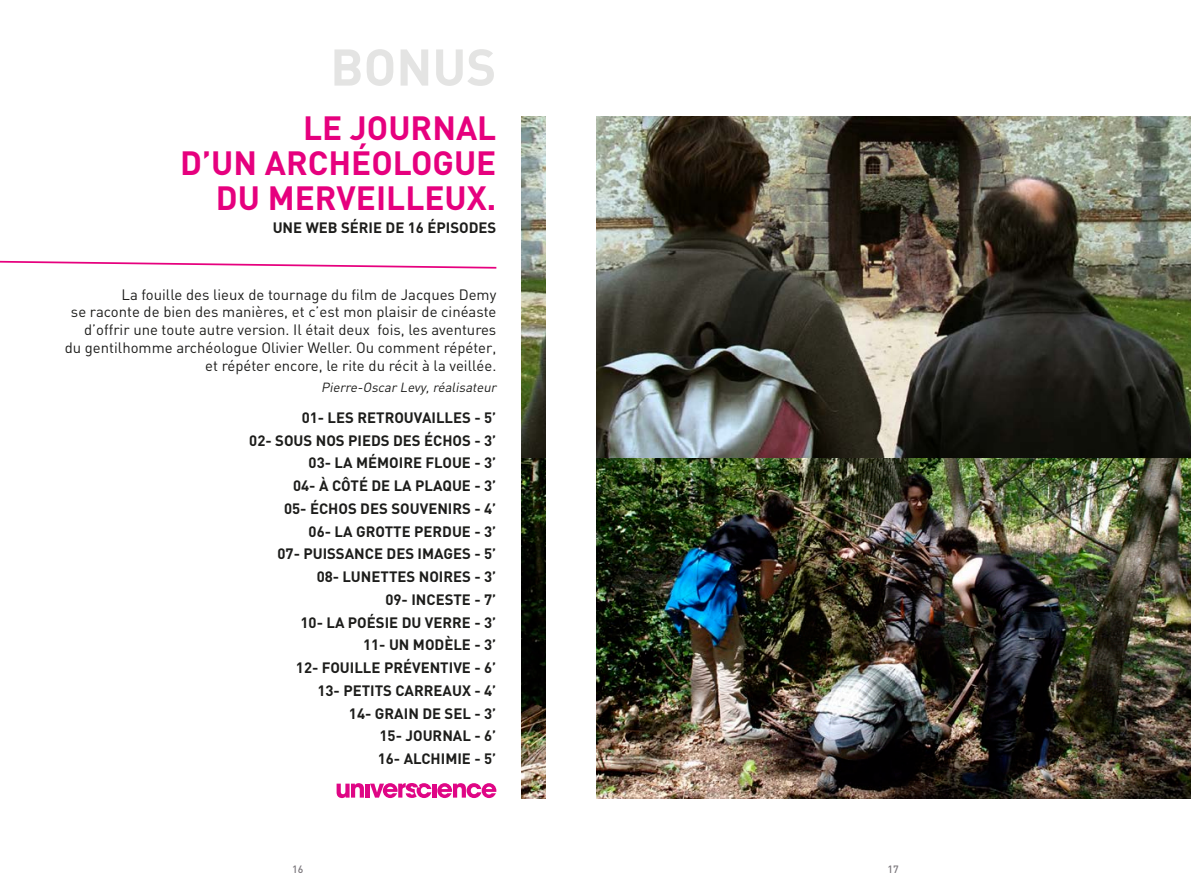
<style>
.page{position:relative;width:1191px;height:893px;background:#fff}
.page>*{position:absolute;margin:0;border:0;box-sizing:border-box;transform-origin:0 0}
.t1{font:700 50.75px "DIN";color:#e4e4e3}
.t2{font:700 33.25px/35px "DIN";color:#e6007e;text-align:right}
.t3{font:700 14.88px/22.8px "DIN";color:#1d1d1b;text-align:right}
.t4{font:14.88px/17.8px "DIN";color:#1d1d1b;text-align:right}
.t5{font:italic 13.12px "DIN";color:#1d1d1b}
.t6{font:500 10.5px "DIN";color:#7b777c}
</style>
<div class="page">
<img style="left:521px;top:116px;width:670px;height:342px">
<img style="left:521px;top:458px;width:670px;height:340px">
<div style="left:546px;top:110px;width:49px;height:699px;background:#fff"></div>
<svg style="left:0;top:260px;width:497px;height:9px"></svg>
<svg style="left:336px;top:783px;width:28px;height:15px"></svg>
<hr style="left:365px;top:784px;width:4px;height:14px;background:#df0685">
<hr style="left:432px;top:784px;width:4px;height:14px;background:#df0685">
<svg style="left:437px;top:783px;width:59px;height:15px"></svg>
<svg style="left:370px;top:783px;width:61px;height:15px"></svg>
<h1 class="t1" style="left:330px;top:34px;width:168px">BONUS</h1>
<h2 class="t2" style="left:180px;top:109px;width:317px">LE JOURNAL<br>D’UN ARCHÉOLOGUE<br>DU MERVEILLEUX.</h2>
<p class="t3" style="left:273px;top:216px;width:225px">UNE WEB SÉRIE DE 16 ÉPISODES</p>
<p class="t4" style="left:65px;top:285px;width:433px">La fouille des lieux de tournage du film de Jacques Demy<br>se raconte de bien des manières, et c’est mon plaisir de cinéaste d’offrir une toute autre version. Il était deux fois, les aventures du gentilhomme archéologue Olivier Weller. Ou comment répéter, et répéter encore, le rite du récit à la veillée.</p>
<p class="t5" style="left:321px;top:379px;width:179px">Pierre-Oscar Levy,réalisateur</p>
<p class="t3" style="left:249px;top:405px;width:249px">01- LES RETROUVAILLES - 5’<br>02- SOUS NOS PIEDS DES ÉCHOS - 3’<br>03- LA MÉMOIRE FLOUE - 3’<br>04- À CÔTÉ DE LA PLAQUE - 3’<br>05- ÉCHOS DES SOUVENIRS - 4’<br>06- LA GROTTE PERDUE - 3’<br>07- PUISSANCE DES IMAGES - 5’<br>08- LUNETTES NOIRES - 3’<br>09- INCESTE - 7’<br>10- LA POÉSIE DU VERRE - 3’<br>11- UN MODÈLE - 3’<br>12- FOUILLE PRÉVENTIVE - 6’<br>13- PETITS CARREAUX - 4’<br>14- GRAIN DE SEL - 3’<br>15- JOURNAL - 6’<br>16- ALCHIMIE - 5’</p>
<p class="t6" style="left:292px;top:862px;width:13px">16</p>
<p class="t6" style="left:887px;top:862px;width:13px">17</p>
</div>
